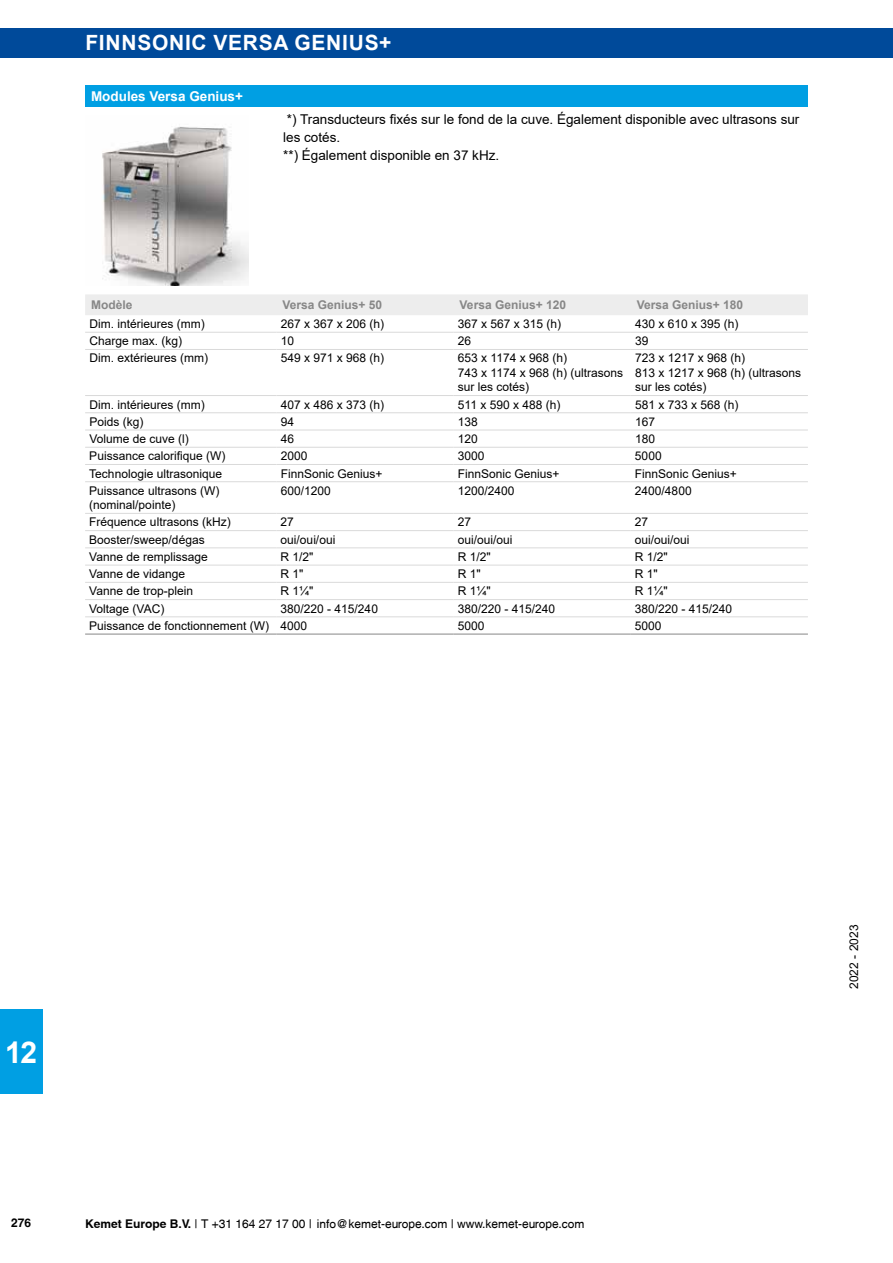
<style>
.page{position:relative;width:893px;height:1263px;background:#fff}
.page>*{position:absolute;margin:0;border:0;box-sizing:border-box;transform-origin:0 0}
.t1{font:700 30px "Arial";color:#fff}
.t2{font:700 21px "Arial";letter-spacing:.035em;color:#fff}
.t3{font:13.5px/18px "Arial";color:#000}
.t4{font:700 13.5px "Arial";color:#fff}
.t5{font:12px/14.4px "Arial";color:#000}
.t6{font:12px "Swansea";color:#000}
.t7{font:700 12px "Arial";color:#878787}
.t8{font:700 12px "Swansea";color:#000}
.s1{font-weight:700}
</style>
<div class="page">
<div style="left:0;top:28px;width:893px;height:29px;background:#004a9a"></div>
<div style="left:0;top:1010px;width:43px;height:84px;background:#009fe3"></div>
<div style="left:85px;top:85px;width:723px;height:22px;background:#009fe3"></div>
<img style="left:102px;top:127px;width:146px;height:159px">
<div style="left:85px;top:294px;width:723px;height:21px;background:#ededed"></div>
<hr style="left:276px;top:332px;width:178px;height:1px;background:#dadada">
<hr style="left:454px;top:332px;width:177px;height:1px;background:#dadada">
<hr style="left:631px;top:332px;width:177px;height:1px;background:#dadada">
<hr style="left:276px;top:349px;width:178px;height:1px;background:#dadada">
<hr style="left:454px;top:349px;width:177px;height:1px;background:#dadada">
<hr style="left:631px;top:349px;width:177px;height:1px;background:#dadada">
<hr style="left:276px;top:395px;width:178px;height:1px;background:#dadada">
<hr style="left:454px;top:395px;width:177px;height:1px;background:#dadada">
<hr style="left:631px;top:395px;width:177px;height:1px;background:#dadada">
<hr style="left:276px;top:412px;width:178px;height:1px;background:#dadada">
<hr style="left:454px;top:412px;width:177px;height:1px;background:#dadada">
<hr style="left:631px;top:412px;width:177px;height:1px;background:#dadada">
<hr style="left:276px;top:430px;width:178px;height:1px;background:#dadada">
<hr style="left:454px;top:430px;width:177px;height:1px;background:#dadada">
<hr style="left:631px;top:430px;width:177px;height:1px;background:#dadada">
<hr style="left:276px;top:447px;width:178px;height:1px;background:#dadada">
<hr style="left:454px;top:447px;width:177px;height:1px;background:#dadada">
<hr style="left:631px;top:447px;width:177px;height:1px;background:#dadada">
<hr style="left:276px;top:464px;width:178px;height:1px;background:#dadada">
<hr style="left:454px;top:464px;width:177px;height:1px;background:#dadada">
<hr style="left:631px;top:464px;width:177px;height:1px;background:#dadada">
<hr style="left:276px;top:481px;width:178px;height:1px;background:#dadada">
<hr style="left:454px;top:481px;width:177px;height:1px;background:#dadada">
<hr style="left:631px;top:481px;width:177px;height:1px;background:#dadada">
<hr style="left:276px;top:513px;width:178px;height:1px;background:#dadada">
<hr style="left:454px;top:513px;width:177px;height:1px;background:#dadada">
<hr style="left:631px;top:513px;width:177px;height:1px;background:#dadada">
<hr style="left:276px;top:530px;width:178px;height:1px;background:#dadada">
<hr style="left:454px;top:530px;width:177px;height:1px;background:#dadada">
<hr style="left:631px;top:530px;width:177px;height:1px;background:#dadada">
<hr style="left:276px;top:548px;width:178px;height:1px;background:#dadada">
<hr style="left:454px;top:548px;width:177px;height:1px;background:#dadada">
<hr style="left:631px;top:548px;width:177px;height:1px;background:#dadada">
<hr style="left:276px;top:565px;width:178px;height:1px;background:#dadada">
<hr style="left:454px;top:565px;width:177px;height:1px;background:#dadada">
<hr style="left:631px;top:565px;width:177px;height:1px;background:#dadada">
<hr style="left:276px;top:582px;width:178px;height:1px;background:#dadada">
<hr style="left:454px;top:582px;width:177px;height:1px;background:#dadada">
<hr style="left:631px;top:582px;width:177px;height:1px;background:#dadada">
<hr style="left:276px;top:599px;width:178px;height:1px;background:#dadada">
<hr style="left:454px;top:599px;width:177px;height:1px;background:#dadada">
<hr style="left:631px;top:599px;width:177px;height:1px;background:#dadada">
<hr style="left:276px;top:617px;width:178px;height:1px;background:#dadada">
<hr style="left:454px;top:617px;width:177px;height:1px;background:#dadada">
<hr style="left:631px;top:617px;width:177px;height:1px;background:#dadada">
<hr style="left:276px;top:634px;width:178px;height:1px;background:#878787">
<hr style="left:454px;top:634px;width:177px;height:1px;background:#878787">
<hr style="left:631px;top:634px;width:177px;height:1px;background:#878787">
<hr style="left:85px;top:332px;width:191px;height:1px;background:#dadada">
<hr style="left:85px;top:349px;width:191px;height:1px;background:#dadada">
<hr style="left:85px;top:395px;width:191px;height:1px;background:#dadada">
<hr style="left:85px;top:412px;width:191px;height:1px;background:#dadada">
<hr style="left:85px;top:430px;width:191px;height:1px;background:#dadada">
<hr style="left:85px;top:447px;width:191px;height:1px;background:#dadada">
<hr style="left:85px;top:464px;width:191px;height:1px;background:#dadada">
<hr style="left:85px;top:481px;width:191px;height:1px;background:#dadada">
<hr style="left:85px;top:513px;width:191px;height:1px;background:#dadada">
<hr style="left:85px;top:530px;width:191px;height:1px;background:#dadada">
<hr style="left:85px;top:548px;width:191px;height:1px;background:#dadada">
<hr style="left:85px;top:565px;width:191px;height:1px;background:#dadada">
<hr style="left:85px;top:582px;width:191px;height:1px;background:#dadada">
<hr style="left:85px;top:599px;width:191px;height:1px;background:#dadada">
<hr style="left:85px;top:617px;width:191px;height:1px;background:#dadada">
<hr style="left:85px;top:634px;width:191px;height:1px;background:#878787">
<h2 class="t2" style="left:85px;top:28px;width:27px">Finn</h2>
<h2 class="t2" style="left:137px;top:28px;width:29px">Sonic</h2>
<h2 class="t2" style="left:213px;top:28px;width:113px">Versa Genius</h2>
<h2 class="t2" style="left:379px;top:28px;width:14px">+</h2>
<p class="t4" style="left:91px;top:87px;width:153px">Modules Versa Genius+</p>
<p class="t3" style="left:283px;top:110px;width:518px">*) Transducteurs fixés sur le fond de la cuve. Également disponible avec ultrasons sur les cotés.<br>**) Également disponible en 37 kHz.</p>
<p class="t7" style="left:91px;top:296px;width:43px">Modèle</p>
<p class="t7" style="left:282px;top:296px;width:101px">Versa Genius+ 50</p>
<p class="t7" style="left:460px;top:296px;width:108px">Versa Genius+ 120</p>
<p class="t7" style="left:637px;top:296px;width:108px">Versa Genius+ 180</p>
<p class="t5" style="left:89px;top:316px;width:117px">Dim. intérieures (mm)</p>
<p class="t5" style="left:281px;top:316px;width:105px">267 x 367 x 206 (h)</p>
<p class="t5" style="left:458px;top:316px;width:105px">367 x 567 x 315 (h)</p>
<p class="t5" style="left:635px;top:316px;width:105px">430 x 610 x 395 (h)</p>
<p class="t5" style="left:89px;top:334px;width:94px">Charge max. (kg)</p>
<p class="t5" style="left:281px;top:334px;width:15px">10</p>
<p class="t5" style="left:458px;top:334px;width:15px">26</p>
<p class="t5" style="left:635px;top:334px;width:15px">39</p>
<p class="t5" style="left:89px;top:351px;width:120px">Dim. extérieures (mm)</p>
<p class="t5" style="left:281px;top:351px;width:105px">549 x 971 x 968 (h)</p>
<p class="t5" style="left:458px;top:351px;width:167px">653 x 1174 x 968 (h)<br>743 x 1174 x 968 (h) (ultrasons sur les cotés)</p>
<p class="t5" style="left:635px;top:351px;width:168px">723 x 1217 x 968 (h)<br>813 x 1217 x 968 (h) (ultrasons sur les cotés)</p>
<p class="t5" style="left:89px;top:397px;width:117px">Dim. intérieures (mm)</p>
<p class="t5" style="left:281px;top:397px;width:105px">407 x 486 x 373 (h)</p>
<p class="t5" style="left:458px;top:397px;width:104px">511 x 590 x 488 (h)</p>
<p class="t5" style="left:635px;top:397px;width:105px">581 x 733 x 568 (h)</p>
<p class="t5" style="left:89px;top:414px;width:56px">Poids (kg)</p>
<p class="t5" style="left:281px;top:414px;width:15px">94</p>
<p class="t5" style="left:458px;top:414px;width:22px">138</p>
<p class="t5" style="left:635px;top:414px;width:22px">167</p>
<p class="t5" style="left:89px;top:431px;width:101px">Volume de cuve (l)</p>
<p class="t5" style="left:281px;top:431px;width:15px">46</p>
<p class="t5" style="left:458px;top:431px;width:22px">120</p>
<p class="t5" style="left:635px;top:431px;width:22px">180</p>
<p class="t5" style="left:89px;top:449px;width:138px">Puissance calorifique (W)</p>
<p class="t5" style="left:281px;top:449px;width:28px">2000</p>
<p class="t5" style="left:458px;top:449px;width:28px">3000</p>
<p class="t5" style="left:635px;top:449px;width:28px">5000</p>
<p class="t5" style="left:89px;top:466px;width:134px">Technologie ultrasonique</p>
<p class="t5" style="left:281px;top:466px;width:103px">FinnSonic Genius+</p>
<p class="t5" style="left:458px;top:466px;width:103px">FinnSonic Genius+</p>
<p class="t5" style="left:635px;top:466px;width:103px">FinnSonic Genius+</p>
<p class="t5" style="left:89px;top:483px;width:132px">Puissance ultrasons (W) (nominal/pointe)</p>
<p class="t5" style="left:281px;top:483px;width:52px">600/1200</p>
<p class="t5" style="left:458px;top:483px;width:58px">1200/2400</p>
<p class="t5" style="left:635px;top:483px;width:58px">2400/4800</p>
<p class="t5" style="left:89px;top:515px;width:143px">Fréquence ultrasons (kHz)</p>
<p class="t5" style="left:281px;top:515px;width:15px">27</p>
<p class="t5" style="left:458px;top:515px;width:15px">27</p>
<p class="t5" style="left:635px;top:515px;width:15px">27</p>
<p class="t5" style="left:89px;top:532px;width:117px">Booster/sweep/dégas</p>
<p class="t5" style="left:281px;top:532px;width:56px">oui/oui/oui</p>
<p class="t5" style="left:458px;top:532px;width:56px">oui/oui/oui</p>
<p class="t5" style="left:635px;top:532px;width:56px">oui/oui/oui</p>
<p class="t5" style="left:89px;top:549px;width:120px">Vanne de remplissage</p>
<p class="t5" style="left:281px;top:549px;width:34px">R 1/2"</p>
<p class="t5" style="left:458px;top:549px;width:34px">R 1/2"</p>
<p class="t5" style="left:635px;top:549px;width:34px">R 1/2"</p>
<p class="t5" style="left:89px;top:567px;width:97px">Vanne de vidange</p>
<p class="t5" style="left:281px;top:567px;width:24px">R 1"</p>
<p class="t5" style="left:458px;top:567px;width:24px">R 1"</p>
<p class="t5" style="left:635px;top:567px;width:24px">R 1"</p>
<p class="t5" style="left:89px;top:584px;width:105px">Vanne de trop-plein</p>
<p class="t5" style="left:281px;top:584px;width:34px">R 1¼"</p>
<p class="t5" style="left:458px;top:584px;width:34px">R 1¼"</p>
<p class="t5" style="left:635px;top:584px;width:34px">R 1¼"</p>
<p class="t5" style="left:89px;top:601px;width:77px">Voltage (VAC)</p>
<p class="t5" style="left:281px;top:601px;width:99px">380/220 - 415/240</p>
<p class="t5" style="left:458px;top:601px;width:99px">380/220 - 415/240</p>
<p class="t5" style="left:635px;top:601px;width:99px">380/220 - 415/240</p>
<p class="t5" style="left:89px;top:618px;width:220px">Puissance de fonctionnement (W) 4000</p>
<p class="t5" style="left:458px;top:618px;width:28px">5000</p>
<p class="t5" style="left:635px;top:618px;width:28px">5000</p>
<h1 class="t1" style="left:5px;top:1031px;width:33px">12</h1>
<p class="t8" style="left:11px;top:1215px;width:22px">276</p>
<p class="t6" style="left:85px;top:1216px;width:501px"><span class="s1">Kemet Europe B.V.</span> | T +31 164 27 17 00 | info@kemet-europe.com | www.kemet-europe.com</p>
<p class="t5" style="left:847px;top:989px;width:66px;rotate:-90deg">2022 - 2023</p>
</div>
